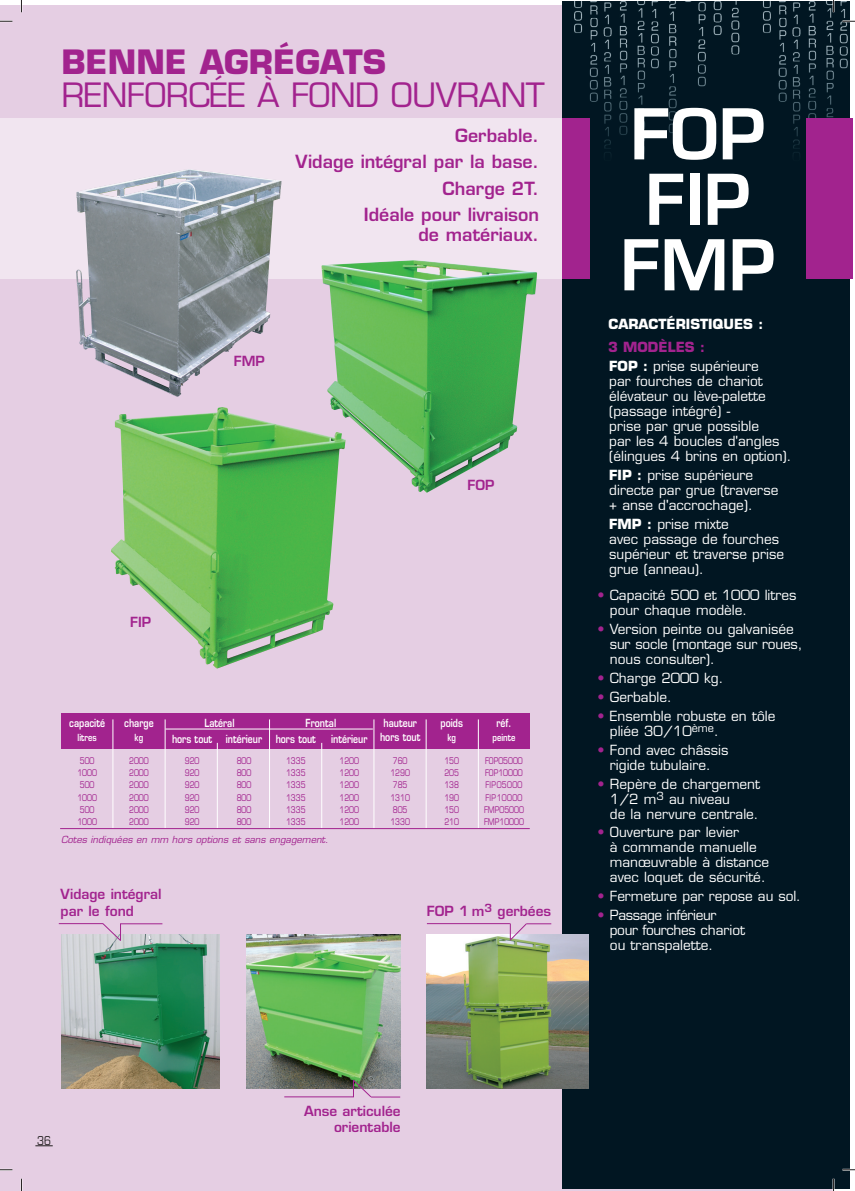
<style>
.page{position:relative;width:855px;height:1191px;background:#fff}
.page>*{position:absolute;margin:0;border:0;box-sizing:border-box;transform-origin:0 0}
.t1{font:600 68.25px/65.4px "Eurostile";color:#fff;text-align:center}
.t2{font:32.7px "Eurostile";letter-spacing:-.015em;color:#a2238e}
.t3{font:700 32.7px "Eurostile";color:#a2238e}
.t4{font:600 17.7px/26.2px "Eurostile";color:#a2238e;text-align:right}
.t5{font:13.65px/15px "Eurostile";color:#fff}
.t6{font:600 13.65px/16.4px "Eurostile";color:#a2238e}
.t7{font:13.65px/15px "Eurostile";letter-spacing:-.03em;color:#fff}
.t8{font:700 13.65px "Eurostile";color:#fff}
.t9{font:condensed 12.3px "Eurostile";color:#231f20}
.t10{font:600 10.95px "Eurostile";color:#fff;scale:.8 1}
.t11{font:italic 9.6px "Eurostile";color:#a2238e}
.t12{font:600 9.6px "Eurostile";color:#fff;scale:.8 1}
.t13{font:8.85px "Eurostile";color:#a2238e;scale:.8 1}
.t14{font:8.85px "Eurostile";letter-spacing:.05em;color:#a2238e;scale:.8 1}
.s1{font-weight:700;color:#a2238e}
.s2{font-weight:700}
.s3{color:#a2238e}
</style>
<div class="page">
<div style="left:0;top:6px;width:833px;height:1185px;background:#e5cee3"></div>
<div style="left:0;top:118px;width:833px;height:160px;background:#f1e5f0"></div>
<div style="left:563px;top:1px;width:286px;height:1187px;background:#011622"></div>
<img style="left:61px;top:934px;width:159px;height:154px">
<img style="left:246px;top:934px;width:155px;height:154px">
<img style="left:426px;top:934px;width:163px;height:154px">
<hr style="left:59px;top:923px;width:44px;height:1px;background:#a2238e">
<svg style="left:102px;top:923px;width:20px;height:18px"></svg>
<hr style="left:120px;top:923px;width:42px;height:1px;background:#a2238e">
<svg style="left:352px;top:1079px;width:48px;height:18px"></svg>
<hr style="left:284px;top:1096px;width:69px;height:1px;background:#a2238e">
<div style="left:806px;top:118px;width:47px;height:160px;background:#a2238e"></div>
<div style="left:563px;top:118px;width:27px;height:160px;background:#a2238e"></div>
<img style="left:111px;top:407px;width:225px;height:262px">
<hr style="left:427px;top:923px;width:83px;height:1px;background:#a2238e">
<svg style="left:510px;top:923px;width:41px;height:17px"></svg>
<img style="left:76px;top:169px;width:205px;height:228px">
<img style="left:321px;top:260px;width:216px;height:233px">
<div style="left:61px;top:713px;width:469px;height:35px;background:#a2238e"></div>
<hr style="left:112px;top:719px;width:1px;height:109px;background:#fff">
<hr style="left:165px;top:719px;width:1px;height:109px;background:#fff">
<hr style="left:217px;top:743px;width:1px;height:85px;background:#fff">
<hr style="left:269px;top:719px;width:1px;height:109px;background:#fff">
<hr style="left:321px;top:743px;width:1px;height:85px;background:#fff">
<hr style="left:373px;top:719px;width:1px;height:109px;background:#fff">
<hr style="left:426px;top:719px;width:1px;height:109px;background:#fff">
<hr style="left:478px;top:719px;width:1px;height:109px;background:#fff">
<hr style="left:60px;top:828px;width:470px;height:1px;background:#a2238e">
<hr style="left:165px;top:728px;width:208px;height:1px;background:#fff">
<svg style="left:35px;top:1145px;width:18px;height:1px"></svg>
<svg style="left:0;top:20px;width:12px;height:2px"></svg>
<svg style="left:842px;top:20px;width:13px;height:2px"></svg>
<svg style="left:0;top:1169px;width:12px;height:1px"></svg>
<svg style="left:842px;top:1168px;width:13px;height:2px"></svg>
<svg style="left:21px;top:0;width:1px;height:12px"></svg>
<svg style="left:21px;top:1178px;width:1px;height:13px"></svg>
<svg style="left:832px;top:0;width:2px;height:12px"></svg>
<svg style="left:832px;top:1178px;width:2px;height:13px"></svg>
<h2 class="t3" style="left:61px;top:50px;width:326px">BENNE AGRÉGATS</h2>
<h2 class="t2" style="left:61px;top:82px;width:485px">RENFORCÉE À FOND OUVRANT</h2>
<p class="t6" style="left:130px;top:615px;width:23px">FIP</p>
<p class="t4" style="left:295px;top:124px;width:245px">Gerbable.<br>Vidage intégral par la base.<br>Charge 2T.<br>Idéale pour livraison</p>
<p class="t4" style="left:418px;top:224px;width:122px">de matériaux.</p>
<p class="t6" style="left:234px;top:354px;width:33px">FMP</p>
<p class="t6" style="left:467px;top:478px;width:29px">FOP</p>
<p class="t10" style="left:69px;top:718px;width:46px">capacité</p>
<p class="t10" style="left:124px;top:718px;width:38px">charge</p>
<p class="t10" style="left:204px;top:718px;width:39px">Latéral</p>
<p class="t10" style="left:306px;top:718px;width:40px">Frontal</p>
<p class="t10" style="left:383px;top:718px;width:43px">hauteur</p>
<p class="t10" style="left:440px;top:718px;width:29px">poids</p>
<p class="t10" style="left:496px;top:718px;width:20px">réf.</p>
<p class="t12" style="left:77px;top:733px;width:26px">litres</p>
<p class="t12" style="left:135px;top:733px;width:12px">kg</p>
<p class="t10" style="left:172px;top:735px;width:181px">hors tout intérieur hors tout</p>
<p class="t10" style="left:331px;top:735px;width:113px">intérieur hors tout</p>
<p class="t12" style="left:447px;top:733px;width:12px">kg</p>
<p class="t12" style="left:492px;top:733px;width:30px">peinte</p>
<p class="t13" style="left:80px;top:757px;width:20px">500</p>
<p class="t13" style="left:129px;top:757px;width:26px">2000</p>
<p class="t13" style="left:185px;top:757px;width:20px">920</p>
<p class="t13" style="left:237px;top:757px;width:20px">800</p>
<p class="t13" style="left:286px;top:757px;width:26px">1335</p>
<p class="t13" style="left:339px;top:757px;width:26px">1200</p>
<p class="t13" style="left:393px;top:757px;width:20px">760</p>
<p class="t13" style="left:444px;top:757px;width:20px">150</p>
<p class="t13" style="left:485px;top:757px;width:49px">FOP05000</p>
<p class="t13" style="left:77px;top:769px;width:26px">1000</p>
<p class="t13" style="left:129px;top:769px;width:26px">2000</p>
<p class="t13" style="left:185px;top:769px;width:20px">920</p>
<p class="t13" style="left:237px;top:769px;width:20px">800</p>
<p class="t13" style="left:286px;top:769px;width:26px">1335</p>
<p class="t13" style="left:339px;top:769px;width:26px">1200</p>
<p class="t13" style="left:390px;top:769px;width:26px">1290</p>
<p class="t13" style="left:444px;top:769px;width:20px">205</p>
<p class="t13" style="left:485px;top:769px;width:49px">FOP10000</p>
<p class="t13" style="left:80px;top:781px;width:20px">500</p>
<p class="t13" style="left:129px;top:781px;width:26px">2000</p>
<p class="t13" style="left:185px;top:781px;width:20px">920</p>
<p class="t13" style="left:237px;top:781px;width:20px">800</p>
<p class="t13" style="left:286px;top:781px;width:26px">1335</p>
<p class="t13" style="left:339px;top:781px;width:26px">1200</p>
<p class="t13" style="left:393px;top:781px;width:20px">785</p>
<p class="t13" style="left:444px;top:781px;width:20px">138</p>
<p class="t14" style="left:485px;top:781px;width:48px">FIP05000</p>
<p class="t13" style="left:77px;top:794px;width:26px">1000</p>
<p class="t13" style="left:129px;top:794px;width:26px">2000</p>
<p class="t13" style="left:185px;top:794px;width:20px">920</p>
<p class="t13" style="left:237px;top:794px;width:20px">800</p>
<p class="t13" style="left:286px;top:794px;width:26px">1335</p>
<p class="t13" style="left:339px;top:794px;width:26px">1200</p>
<p class="t13" style="left:390px;top:794px;width:26px">1310</p>
<p class="t13" style="left:444px;top:794px;width:20px">190</p>
<p class="t14" style="left:485px;top:794px;width:48px">FIP10000</p>
<p class="t13" style="left:80px;top:806px;width:20px">500</p>
<p class="t13" style="left:129px;top:806px;width:26px">2000</p>
<p class="t13" style="left:185px;top:806px;width:20px">920</p>
<p class="t13" style="left:237px;top:806px;width:20px">800</p>
<p class="t13" style="left:286px;top:806px;width:26px">1335</p>
<p class="t13" style="left:339px;top:806px;width:26px">1200</p>
<p class="t13" style="left:393px;top:806px;width:20px">805</p>
<p class="t13" style="left:444px;top:806px;width:20px">150</p>
<p class="t13" style="left:484px;top:806px;width:51px">FMP05000</p>
<p class="t13" style="left:77px;top:818px;width:26px">1000</p>
<p class="t13" style="left:129px;top:818px;width:26px">2000</p>
<p class="t13" style="left:185px;top:818px;width:20px">920</p>
<p class="t13" style="left:237px;top:818px;width:20px">800</p>
<p class="t13" style="left:286px;top:818px;width:26px">1335</p>
<p class="t13" style="left:339px;top:818px;width:26px">1200</p>
<p class="t13" style="left:390px;top:818px;width:26px">1330</p>
<p class="t13" style="left:444px;top:818px;width:20px">210</p>
<p class="t13" style="left:484px;top:818px;width:51px">FMP10000</p>
<p class="t11" style="left:61px;top:835px;width:269px">Cotes indiquées en mm hors options et sans engagement.</p>
<p class="t6" style="left:61px;top:887px;width:102px">Vidage intégral par le fond</p>
<p class="t6" style="left:427px;top:904px;width:126px">FOP 1 m<sup>3</sup> gerbées</p>
<h1 class="t1" style="left:620px;top:109px;width:157px">FOP<br>FIP<br>FMP</h1>
<p class="t8" style="left:608px;top:319px;width:156px">CARACTÉRISTIQUES :</p>
<p class="t5" style="left:608px;top:339px;width:152px;line-height:18.9px"><span class="s1">3 MODÈLES :<br></span><span class="s2">FOP :</span> prise supérieure</p>
<p class="t5" style="left:609px;top:375px;width:184px">par fourches de chariot élévateur ou lève-palette (passage intégré) -<br>prise par grue possible<br>par les 4 boucles d'angles (élingues 4 brins en option).</p>
<p class="t5" style="left:609px;top:469px;width:171px"><span class="s2">FIP :</span> prise supérieure directe par grue (traverse + anse d'accrochage).</p>
<p class="t5" style="left:609px;top:517px;width:176px"><span class="s2">FMP :</span> prise mixte<br>avec passage de fourches supérieur et traverse prise grue (anneau).</p>
<p class="t5" style="left:610px;top:589px;width:188px;text-indent:-12px"><span class="s3">•</span> Capacité 500 et 1000 litres pour chaque modèle.</p>
<p class="t5" style="left:610px;top:623px;width:194px;text-indent:-12px"><span class="s3">•</span> Version peinte ou galvanisée sur socle (montage sur roues, nous consulter).</p>
<p class="t5" style="left:597px;top:672px;width:127px"><span class="s3">•</span> Charge 2000 kg.</p>
<p class="t5" style="left:597px;top:691px;width:76px"><span class="s3">•</span> Gerbable.</p>
<p class="t5" style="left:610px;top:709px;width:167px;text-indent:-12px"><span class="s3">•</span> Ensemble robuste en tôle pliée 30/10<sup>ème</sup>.</p>
<p class="t5" style="left:597px;top:743px;width:132px;text-align:center"><span class="s3">•</span> Fond avec châssis rigide tubulaire.</p>
<p class="t5" style="left:610px;top:777px;width:152px;text-indent:-12px"><span class="s3">•</span> Repère de chargement<br>1/2 m<sup>3</sup> au niveau<br>de la nervure centrale.</p>
<p class="t5" style="left:610px;top:826px;width:161px;text-indent:-12px"><span class="s3">•</span> Ouverture par levier<br>à commande manuelle manœuvrable à distance avec loquet de sécurité.</p>
<p class="t5" style="left:597px;top:890px;width:205px"><span class="s3">•</span> Fermeture par repose au sol.</p>
<p class="t7" style="left:610px;top:909px;width:137px;text-indent:-12px"><span class="s3">•</span> Passage inférieur pour fourches chariot ou transpalette.</p>
<p class="t9" style="left:37px;top:1136px;width:15px">36</p>
<p class="t6" style="left:304px;top:1104px;width:98px;text-align:right">Anse articulée orientable</p>
</div>
